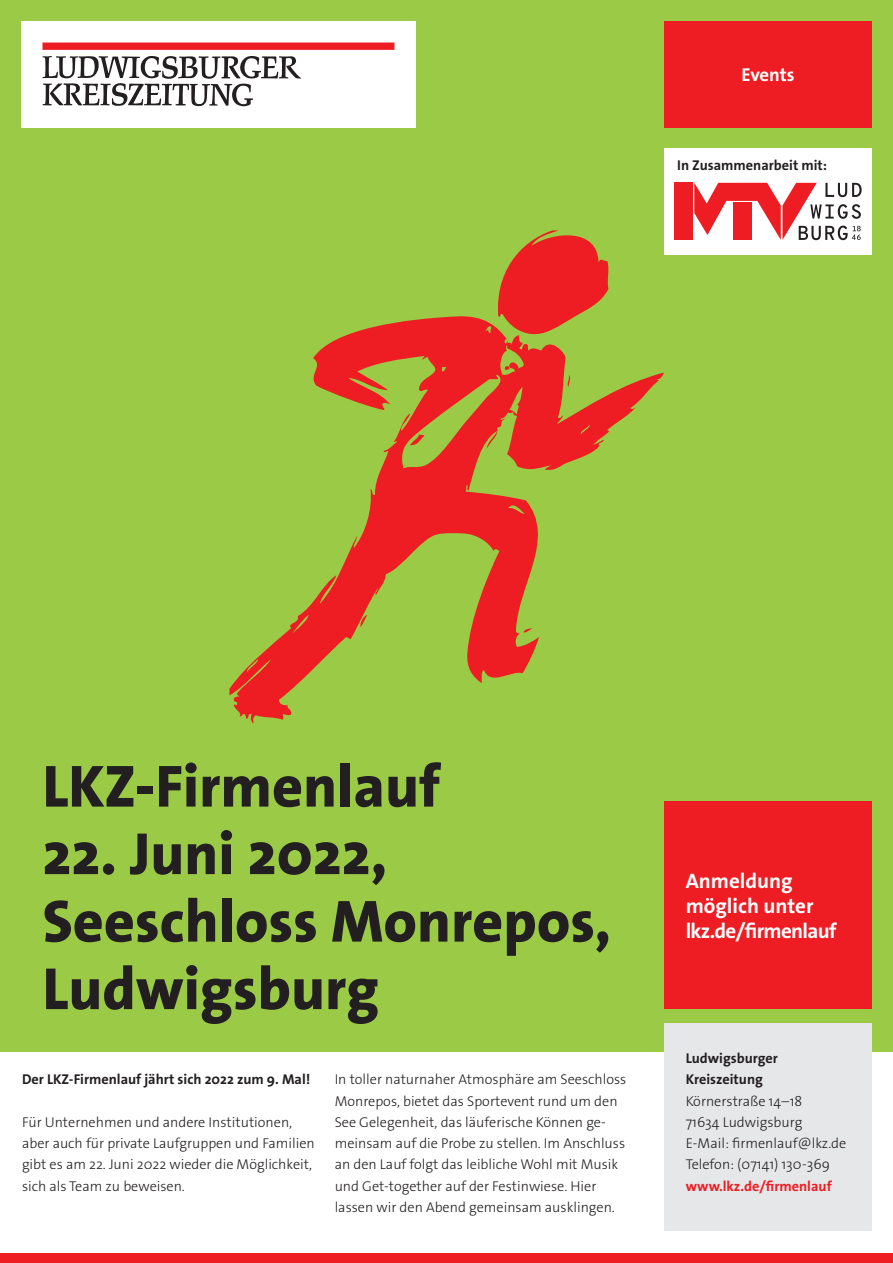
<style>
.page{position:relative;width:893px;height:1263px;background:#fff}
.page>*{position:absolute;margin:0;border:0;box-sizing:border-box;transform-origin:0 0}
.t1{font:800 60px/67.5px "The Sans Os F";color:#231f20}
.t2{font:700 21px/25.2px "The Sans Os F";color:#fff}
.t3{font:700 21px "The Sans Os F";letter-spacing:-.03em;color:#fff}
.t4{font:700 18.75px "The Sans Os F";letter-spacing:-.005em;color:#fff}
.t5{font:300 14.25px/21.3px "The Sans Os F";color:#231f20}
.t6{font:700 14.25px/21.3px "The Sans Os F";color:#231f20}
.t7{font:700 14.25px "The Sans Os F";color:#ee1d23}
</style>
<div class="page">
<div style="left:0;top:1253px;width:893px;height:10px;background:#ee1d23"></div>
<div style="left:0;top:0;width:893px;height:1052px;background:#9bcb46"></div>
<div style="left:21px;top:21px;width:395px;height:107px;background:#fff"></div>
<div style="left:43px;top:43px;width:351px;height:7px;background:#ee1d23"></div>
<svg style="left:43px;top:56px;width:258px;height:50px"></svg>
<div style="left:664px;top:21px;width:208px;height:107px;background:#ee1d23"></div>
<div style="left:664px;top:802px;width:208px;height:207px;background:#ee1d23"></div>
<div style="left:664px;top:149px;width:208px;height:106px;background:#fff"></div>
<div style="left:674px;top:183px;width:19px;height:57px;background:#ee1d23"></div>
<svg style="left:694px;top:183px;width:168px;height:57px"></svg>
<svg style="left:498px;top:230px;width:111px;height:85px"></svg>
<svg style="left:229px;top:315px;width:434px;height:408px"></svg>
<svg style="left:524px;top:628px;width:8px;height:5px"></svg>
<div style="left:664px;top:1024px;width:208px;height:207px;background:#e6e7e9"></div>
<p class="t4" style="left:741px;top:63px;width:55px">Events</p>
<p class="t6" style="left:677px;top:155px;width:152px">In Zusammenarbeit mit:</p>
<p class="t1" style="left:43px;top:753px;width:399px">LKZ-Firmenlauf</p>
<p class="t1" style="left:43px;top:820px;width:570px">22. Juni 2022,<br>Seeschloss Monrepos,<br>Ludwigsburg</p>
<p class="t6" style="left:22px;top:1069px;width:290px">Der LKZ-Firmenlauf jährt sich 2022 zum 9. Mal!</p>
<p class="t5" style="left:22px;top:1111px;width:294px">Für Unternehmen und andere Institutionen, aber auch für private Laufgruppen und Familien gibt es am 22. Juni 2022 wieder die Möglichkeit, sich als Team zu beweisen.</p>
<p class="t5" style="left:335px;top:1069px;width:293px">In toller naturnaher Atmosphäre am Seeschloss Monrepos, bietet das Sportevent rund um den See Gelegenheit, das läuferische Können ge&shy;meinsam auf die Probe zu stellen. Im Anschluss an den Lauf folgt das leibliche Wohl mit Musik und Get-together auf der Festinwiese. Hier lassen wir den Abend gemeinsam ausklingen.</p>
<p class="t2" style="left:686px;top:868px;width:129px">Anmeldung möglich unter</p>
<p class="t3" style="left:686px;top:918px;width:153px">lkz.de/firmenlauf</p>
<p class="t6" style="left:686px;top:1048px;width:94px">Ludwigsburger<br>Kreiszeitung</p>
<p class="t5" style="left:686px;top:1090px;width:118px">Körnerstraße 14–18</p>
<p class="t5" style="left:686px;top:1111px;width:118px">71634 Ludwigsburg</p>
<p class="t5" style="left:686px;top:1133px;width:162px">E-Mail: firmenlauf@lkz.de</p>
<p class="t5" style="left:686px;top:1154px;width:146px">Telefon: (07141) 130-369</p>
<p class="t7" style="left:686px;top:1177px;width:148px">www.lkz.de/firmenlauf</p>
</div>
